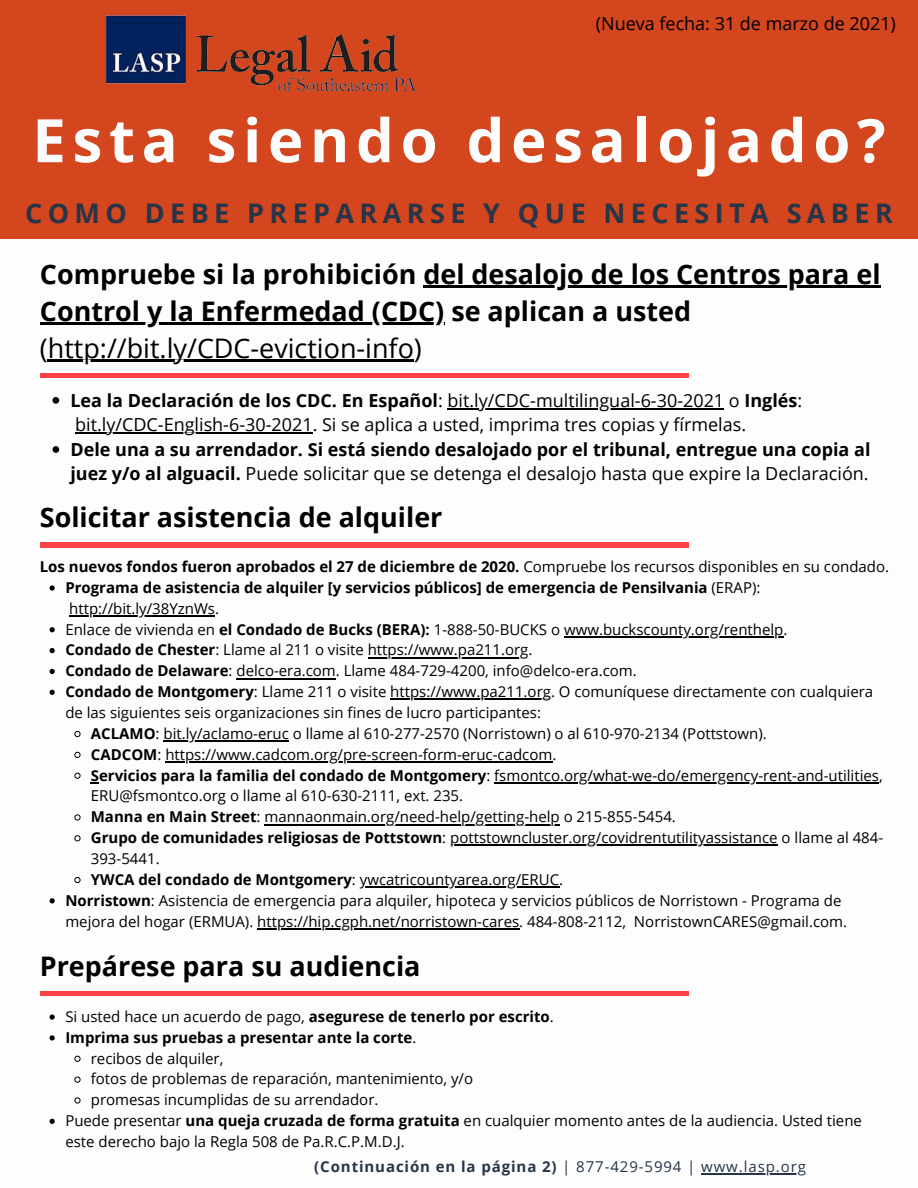
<style>
.page{position:relative;width:918px;height:1188px;background:#fff}
.page>*{position:absolute;margin:0;border:0;box-sizing:border-box;transform-origin:0 0}
.t1{font:700 60px "Open Sans";letter-spacing:.11em;color:#fdfdfd}
.t2{font:700 27px/37.2px "Open Sans";color:#000}
.t3{font:700 27px "Open Sans";letter-spacing:.2em;color:#263547}
.t4{font:18px/24.6px "Open Sans";color:#000}
.t5{font:700 18px/24.6px "Open Sans";color:#000}
.t6{font:15px/20.9px "Open Sans";color:#000}
.t7{font:700 15px/20.9px "Open Sans";color:#000}
.t8{font:15px "Open Sans";letter-spacing:.06em;color:#263547}
.s1{font-weight:400}
.s2{font-weight:700}
</style>
<div class="page">
<svg style="left:53px;top:397px;width:6px;height:7px"></svg>
<hr style="left:448px;top:408px;width:276px;height:2px;background:#000">
<hr style="left:75px;top:433px;width:238px;height:1px;background:#000">
<svg style="left:53px;top:446px;width:6px;height:7px"></svg>
<svg style="left:50px;top:585px;width:5px;height:6px"></svg>
<hr style="left:69px;top:615px;width:146px;height:2px;background:#000">
<svg style="left:50px;top:627px;width:5px;height:5px"></svg>
<hr style="left:564px;top:636px;width:219px;height:2px;background:#000">
<svg style="left:50px;top:648px;width:5px;height:5px"></svg>
<hr style="left:368px;top:657px;width:160px;height:1px;background:#000">
<svg style="left:50px;top:669px;width:5px;height:5px"></svg>
<hr style="left:236px;top:678px;width:100px;height:1px;background:#000">
<svg style="left:50px;top:690px;width:5px;height:5px"></svg>
<hr style="left:390px;top:699px;width:161px;height:1px;background:#000">
<svg style="left:74px;top:731px;width:7px;height:7px"></svg>
<hr style="left:164px;top:740px;width:125px;height:2px;background:#000">
<svg style="left:74px;top:751px;width:7px;height:7px"></svg>
<hr style="left:165px;top:761px;width:387px;height:2px;background:#000">
<svg style="left:74px;top:772px;width:7px;height:7px"></svg>
<svg style="left:91px;top:782px;width:8px;height:2px"></svg>
<hr style="left:494px;top:782px;width:385px;height:2px;background:#000">
<svg style="left:74px;top:814px;width:7px;height:7px"></svg>
<hr style="left:264px;top:824px;width:296px;height:1px;background:#000">
<svg style="left:74px;top:835px;width:7px;height:7px"></svg>
<hr style="left:450px;top:845px;width:328px;height:1px;background:#000">
<svg style="left:74px;top:876px;width:7px;height:8px"></svg>
<hr style="left:360px;top:886px;width:199px;height:2px;background:#000">
<svg style="left:50px;top:898px;width:5px;height:5px"></svg>
<hr style="left:257px;top:928px;width:262px;height:2px;background:#000">
<svg style="left:50px;top:1014px;width:5px;height:6px"></svg>
<svg style="left:50px;top:1035px;width:5px;height:6px"></svg>
<svg style="left:74px;top:1055px;width:7px;height:7px"></svg>
<svg style="left:74px;top:1076px;width:7px;height:7px"></svg>
<svg style="left:74px;top:1097px;width:7px;height:7px"></svg>
<svg style="left:50px;top:1119px;width:5px;height:5px"></svg>
<hr style="left:423px;top:285px;width:458px;height:3px;background:#000">
<hr style="left:40px;top:323px;width:404px;height:2px;background:#000">
<hr style="left:48px;top:360px;width:366px;height:2px;background:#000">
<hr style="left:41px;top:543px;width:648px;height:4px;background:#fd4345">
<div style="left:41px;top:373px;width:648px;height:5px;background:#fd4345"></div>
<div style="left:0;top:0;width:918px;height:238px;background:#d3461e"></div>
<img style="left:105px;top:15px;width:312px;height:76px">
<hr style="left:701px;top:1173px;width:106px;height:2px;background:#263547">
<div style="left:41px;top:991px;width:648px;height:5px;background:#fd4345"></div>
<p class="t4" style="left:596px;top:11px;width:302px">(Nueva fecha: 31 de marzo de 2021)</p>
<p class="t1" style="left:32px;top:98px;width:855px">Esta siendo desalojado?</p>
<p class="t3" style="left:25px;top:194px;width:869px">COMO DEBE PREPARARSE Y QUE NECESITA SABER</p>
<p class="t2" style="left:40px;top:255px;width:842px">Compruebe si la prohibición del desalojo de los Centros para el<br>Control y la Enfermedad (CDC) se aplican a usted <span class="s1">(http://bit.ly/CDC-eviction-info)</span></p>
<p class="t4" style="left:70px;top:387px;width:733px"><span class="s2">Lea la Declaración de los CDC. En Español</span>: bit.ly/CDC-multilingual-6-30-2021 o <span class="s2">Inglés</span>: bit.ly/CDC-English-6-30-2021. Si se aplica a usted, imprima tres copias y fírmelas.</p>
<p class="t5" style="left:70px;top:437px;width:802px">Dele una a su arrendador. Si está siendo desalojado por el tribunal, entregue una copia al juez y/o al alguacil. <span class="s1">Puede solicitar que se detenga el desalojo hasta que expire la Declaración.</span></p>
<p class="t2" style="left:40px;top:498px;width:404px">Solicitar asistencia de alquiler</p>
<p class="t7" style="left:40px;top:556px;width:851px">Los nuevos fondos fueron aprobados el 27 de diciembre de 2020. <span class="s1">Compruebe los recursos disponibles en su condado.</span></p>
<p class="t7" style="left:65px;top:577px;width:697px">Programa de asistencia de alquiler [y servicios públicos] de emergencia de Pensilvania <span class="s1">(ERAP): http://bit.ly/38YznWs.</span></p>
<p class="t6" style="left:65px;top:618px;width:724px">Enlace de vivienda en <span class="s2">el Condado de Bucks (BERA):</span> 1-888-50-BUCKS o www.buckscounty.org/renthelp.</p>
<p class="t6" style="left:65px;top:639px;width:469px"><span class="s2">Condado de Chester</span>: Llame al 211 o visite https://www.pa211.org.</p>
<p class="t6" style="left:65px;top:660px;width:573px"><span class="s2">Condado de Delaware</span>: delco-era.com. Llame 484-729-4200, info@delco-era.com.</p>
<p class="t6" style="left:65px;top:681px;width:809px"><span class="s2">Condado de Montgomery</span>: Llame 211 o visite https://www.pa211.org. O comuníquese directamente con cualquiera de las siguientes seis organizaciones sin fines de lucro participantes:</p>
<p class="t6" style="left:91px;top:723px;width:677px"><span class="s2">ACLAMO</span>: bit.ly/aclamo-eruc o llame al 610-277-2570 (Norristown) o al 610-970-2134 (Pottstown).</p>
<p class="t6" style="left:91px;top:743px;width:467px"><span class="s2">CADCOM</span>: https://www.cadcom.org/pre-screen-form-eruc-cadcom.</p>
<p class="t6" style="left:91px;top:764px;width:793px"><span class="s2">Servicios para la familia del condado de Montgomery</span>: fsmontco.org/what-we-do/emergency-rent-and-utilities,<br>ERU@fsmontco.org o llame al 610-630-2111, ext. 235.</p>
<p class="t6" style="left:91px;top:806px;width:587px"><span class="s2">Manna en Main Street</span>: mannaonmain.org/need-help/getting-help o 215-855-5454.</p>
<p class="t6" style="left:91px;top:827px;width:794px"><span class="s2">Grupo de comunidades religiosas de Pottstown</span>: pottstowncluster.org/covidrentutilityassistance o llame al 484-<br>393-5441.</p>
<p class="t6" style="left:91px;top:869px;width:474px"><span class="s2">YWCA del condado de Montgomery</span>: ywcatricountyarea.org/ERUC.</p>
<p class="t6" style="left:65px;top:889px;width:783px"><span class="s2">Norristown</span>: Asistencia de emergencia para alquiler, hipoteca y servicios públicos de Norristown - Programa de mejora del hogar (ERMUA). https://hip.cgph.net/norristown-cares. 484-808-2112, NorristownCARES@gmail.com.</p>
<p class="t2" style="left:40px;top:947px;width:382px">Prepárese para su audiencia</p>
<p class="t6" style="left:65px;top:1006px;width:490px">Si usted hace un acuerdo de pago, <span class="s2">asegurese de tenerlo por escrito</span>.</p>
<p class="t7" style="left:65px;top:1027px;width:353px">Imprima sus pruebas a presentar ante la corte<span class="s1">.</span></p>
<p class="t6" style="left:91px;top:1047px;width:134px">recibos de alquiler,</p>
<p class="t6" style="left:91px;top:1068px;width:384px">fotos de problemas de reparación, mantenimiento, y/o</p>
<p class="t6" style="left:91px;top:1089px;width:289px">promesas incumplidas de su arrendador.</p>
<p class="t6" style="left:65px;top:1110px;width:798px">Puede presentar <span class="s2">una queja cruzada de forma gratuita</span> en cualquier momento antes de la audiencia. Usted tiene este derecho bajo la Regla 508 de Pa.R.C.P.M.D.J.</p>
<p class="t8" style="left:314px;top:1156px;width:493px"><span class="s2">(Continuación en la página 2)</span> | 877-429-5994 | www.lasp.org</p>
</div>
